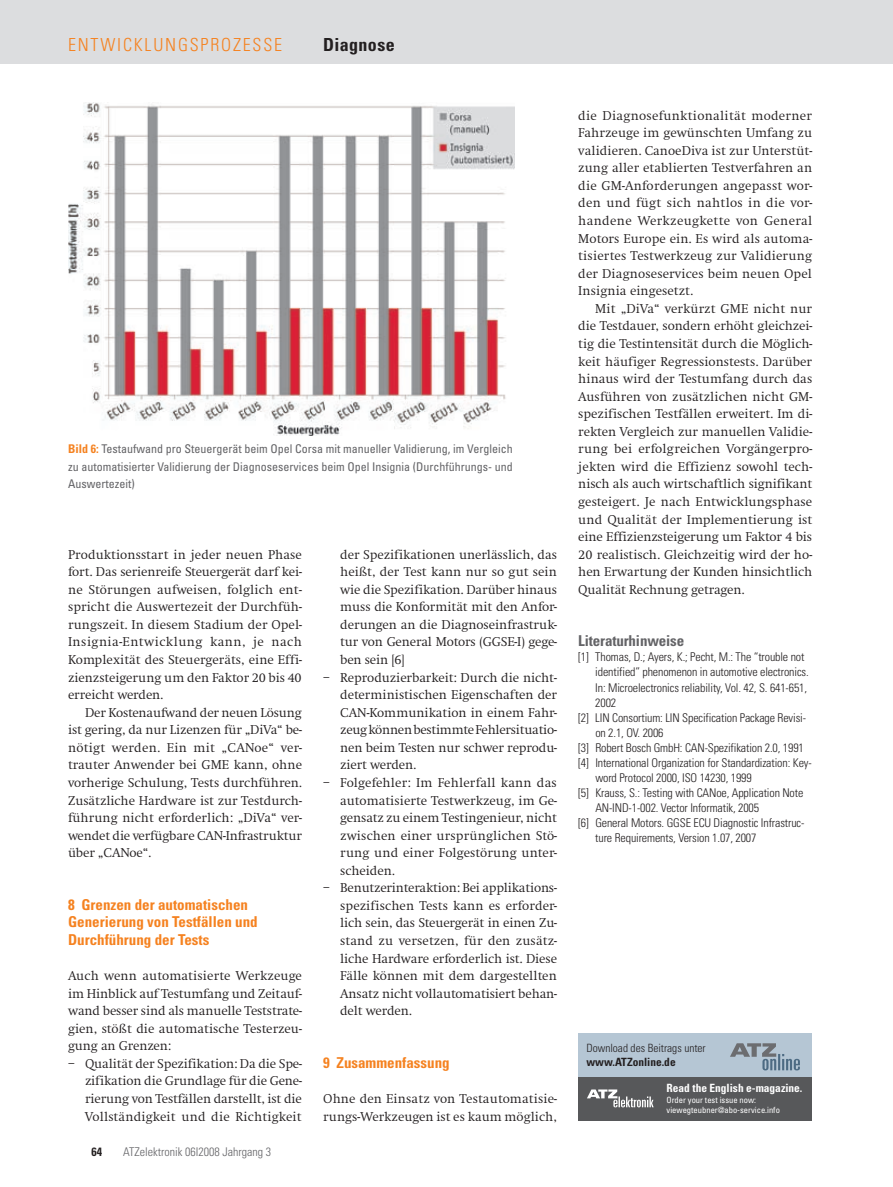
<style>
.page{position:relative;width:893px;height:1187px;background:#fff}
.page>*{position:absolute;margin:0;border:0;box-sizing:border-box;transform-origin:0 0}
.t1{font:300 condensed 18px "Univers LT Std";letter-spacing:.1em;color:#f58220}
.t2{font:700 condensed 18px "Univers LT Std";letter-spacing:.02em;color:#231f20}
.t3{font:700 condensed 15px/17.5px "Univers LT Std";color:#f58220}
.t4{font:700 condensed 15px "Univers LT Std";letter-spacing:-.01em;color:#636366}
.t5{font:300 13.05px/17.5px "Swift LT Pro";letter-spacing:-.01em;color:#231f20;text-align:justify}
.t6{font:300 condensed 12px "Univers LT Std";letter-spacing:-.01em;color:#231f20}
.t7{font:condensed 12px/17.5px "Univers LT Std";color:#636366;text-align:justify}
.t8{font:300 condensed 12px "Univers LT Std";color:#636366}
.t9{font:700 condensed 12px "Univers LT Std";color:#231f20}
.t10{font:700 condensed 11.4px "Univers LT Std";color:#fff}
.t11{font:300 condensed 11.4px "Univers LT Std";color:#231f20}
.t12{font:700 condensed 11.4px "Univers LT Std";color:#231f20}
.t13{font:condensed 8.55px/9.9px "Univers LT Std";color:#fff}
.s1{font-weight:700;color:#f58220}
</style>
<div class="page">
<div style="left:0;top:0;width:893px;height:64px;background:#dcdddf"></div>
<div style="left:578px;top:1032px;width:234px;height:73px;background:#b5c6d4"></div>
<div style="left:578px;top:1077px;width:234px;height:43px;background:#57585a"></div>
<svg style="left:730px;top:1043px;width:70px;height:27px"></svg>
<svg style="left:587px;top:1089px;width:67px;height:18px"></svg>
<img style="left:68px;top:102px;width:446px;height:333px">
<h1 class="t1" style="left:68px;top:34px;width:214px">Entwicklungsprozesse</h1>
<h1 class="t2" style="left:323px;top:34px;width:73px">Diagnose</h1>
<p class="t7" style="left:68px;top:440px;width:446px"><span class="s1">Bild 6:</span> Testaufwand pro Steuergerät beim Opel Corsa mit manueller Validierung, im Vergleich zu automatisierter Validierung der Diagnoseservices beim Opel Insignia (Durchführungs- und Auswertezeit)</p>
<p class="t5" style="left:68px;top:545px;width:235px">Produktionsstart in jeder neuen Phase fort. Das serienreife Steuergerät darf kei&shy;ne Störungen aufweisen, folglich ent&shy;spricht die Auswertezeit der Durchfüh&shy;rungszeit. In diesem Stadium der Opel-Insignia-Entwicklung kann, je nach Komplexität des Steuergeräts, eine Effi&shy;zienzsteigerung um den Faktor 20 bis 40 erreicht werden.</p>
<p class="t5" style="left:68px;top:703px;width:235px;text-indent:17px">Der Kostenaufwand der neuen Lösung ist gering, da nur Lizenzen für „DiVa“ be&shy;nötigt werden. Ein mit „CANoe“ ver&shy;trauter Anwender bei GME kann, ohne vorherige Schulung, Tests durchführen.<br>Zusätzliche Hardware ist zur Testdurch&shy;führung nicht erforderlich: „DiVa“ ver&shy;wendet die verfügbare CAN-Infrastruktur über „CANoe“.</p>
<p class="t3" style="left:68px;top:895px;width:191px">8 Grenzen der automatischen<br>Generierung von Testfällen und<br>Durchführung der Tests</p>
<p class="t5" style="left:68px;top:967px;width:235px">Auch wenn automatisierte Werkzeuge im Hinblick auf Testumfang und Zeitauf&shy;wand besser sind als manuelle Teststrate&shy;gien, stößt die automatische Testerzeu&shy;gung an Grenzen:</p>
<p class="t5" style="left:85px;top:1054px;width:218px;text-indent:-17px">– Qualität der Spezifikation: Da die Spe&shy;zifikation die Grundlage für die Gene&shy;rierung von Testfällen darstellt, ist die Vollständigkeit und die Richtigkeit</p>
<p class="t9" style="left:91px;top:1143px;width:12px">64</p>
<p class="t8" style="left:123px;top:1144px;width:149px">ATZelektronik 06I2008 Jahrgang 3</p>
<p class="t5" style="left:340px;top:545px;width:218px">der Spezifikationen unerlässlich, das heißt, der Test kann nur so gut sein wie die Spezifikation. Darüber hinaus muss die Konformität mit den Anfor&shy;derungen an die Diagnoseinfrastruk&shy;tur von General Motors (GGSE-I) gege&shy;ben sein [6]</p>
<p class="t5" style="left:340px;top:668px;width:218px;text-indent:-17px">– Reproduzierbarkeit: Durch die nicht&shy;deterministischen Eigenschaften der CAN-Kommunikation in einem Fahr&shy;zeug können bestimmte Fehlersituatio&shy;nen beim Testen nur schwer reprodu&shy;ziert werden.</p>
<p class="t5" style="left:340px;top:774px;width:218px;text-indent:-17px">– Folgefehler: Im Fehlerfall kann das automatisierte Testwerkzeug, im Ge&shy;gensatz zu einem Testingenieur, nicht zwischen einer ursprünglichen Stö&shy;rung und einer Folgestörung unter&shy;scheiden.</p>
<p class="t5" style="left:340px;top:879px;width:218px;text-indent:-17px">– Benutzerinteraktion: Bei applikations&shy;spezifischen Tests kann es erforder&shy;lich sein, das Steuergerät in einen Zu&shy;stand zu versetzen, für den zusätz&shy;liche Hardware erforderlich ist. Diese Fälle können mit dem dargestellten Ansatz nicht vollautomatisiert behan&shy;delt werden.</p>
<p class="t3" style="left:323px;top:1053px;width:128px">9 Zusammenfassung</p>
<p class="t5" style="left:323px;top:1089px;width:235px">Ohne den Einsatz von Testautomatisie&shy;rungs-Werkzeugen ist es kaum möglich,</p>
<p class="t5" style="left:578px;top:107px;width:235px">die Diagnosefunktionalität moderner Fahrzeuge im gewünschten Umfang zu validieren. CanoeDiva ist zur Unterstüt&shy;zung aller etablierten Testverfahren an die GM-Anforderungen angepasst wor&shy;den und fügt sich nahtlos in die vor&shy;handene Werkzeugkette von General Motors Europe ein. Es wird als automa&shy;tisiertes Testwerkzeug zur Validierung der Diagnoseservices beim neuen Opel Insignia eingesetzt.</p>
<p class="t5" style="left:578px;top:300px;width:236px;text-indent:17px">Mit „DiVa“ verkürzt GME nicht nur die Testdauer, sondern erhöht gleichzei&shy;tig die Testintensität durch die Möglich&shy;keit häufiger Regressionstests. Darüber hinaus wird der Testumfang durch das Ausführen von zusätzlichen nicht GM&shy;spezifischen Testfällen erweitert. Im di&shy;rekten Vergleich zur manuellen Validie&shy;rung bei erfolgreichen Vorgängerpro&shy;jekten wird die Effizienz sowohl tech&shy;nisch als auch wirtschaftlich signifikant gesteigert. Je nach Entwicklungsphase und Qualität der Implementierung ist eine Effizienzsteigerung um Faktor 4 bis 20 realistisch. Gleichzeitig wird der ho&shy;hen Erwartung der Kunden hinsichtlich Qualität Rechnung getragen.</p>
<p class="t4" style="left:578px;top:632px;width:107px">Literaturhinweise</p>
<p class="t6" style="left:578px;top:650px;width:228px">[1] Thomas, D.; Ayers, K.; Pecht, M.: The “trouble not</p>
<p class="t6" style="left:595px;top:665px;width:215px">identified” phenomenon in automotive electronics.</p>
<p class="t6" style="left:595px;top:680px;width:213px">In: Microelectronics reliability, Vol. 42, S. 641-651,</p>
<p class="t6" style="left:595px;top:695px;width:22px">2002</p>
<p class="t6" style="left:578px;top:710px;width:17px">[2] LIN</p>
<p class="t6" style="left:612px;top:710px;width:195px">Consortium: LIN Specification Package Revisi-</p>
<p class="t6" style="left:595px;top:725px;width:70px">on 2.1, OV. 2006</p>
<p class="t6" style="left:578px;top:740px;width:227px">[3] Robert Bosch GmbH: CAN-Spezifikation 2.0, 1991</p>
<p class="t6" style="left:578px;top:755px;width:235px">[4] I nternational Organization for Standardization: Key-</p>
<p class="t6" style="left:595px;top:770px;width:158px">word Protocol 2000, ISO 14230, 1999</p>
<p class="t6" style="left:578px;top:785px;width:227px">[5] Krauss, S.: Testing with CANoe, Application Note</p>
<p class="t6" style="left:595px;top:800px;width:165px">AN-IN D-1-002. Vector I nformatik, 2005</p>
<p class="t6" style="left:578px;top:815px;width:228px">[6] General Motors. GGSE ECU Diagnostic I nfrastruc-</p>
<p class="t6" style="left:595px;top:830px;width:163px">ture Requirements, Version 1.07, 2007</p>
<p class="t11" style="left:586px;top:1041px;width:121px">Download des Beitrags unter</p>
<p class="t12" style="left:586px;top:1055px;width:91px">www.ATZonline.de</p>
<p class="t10" style="left:667px;top:1080px;width:137px">Read the English e-magazine.</p>
<p class="t13" style="left:667px;top:1094px;width:115px">Order your test issue now: viewegteubner@abo-service.info</p>
</div>
